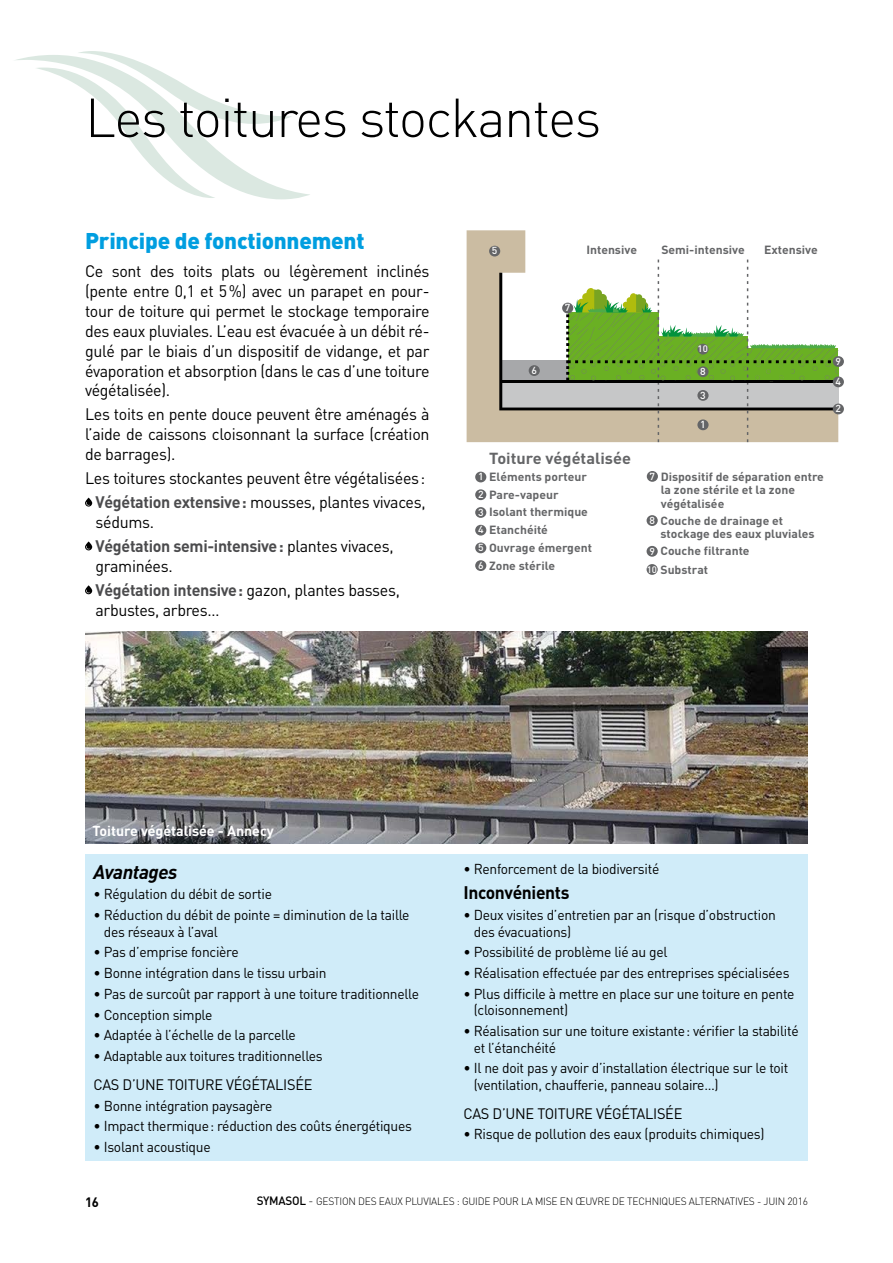
<style>
.page{position:relative;width:893px;height:1263px;background:#fff}
.page>*{position:absolute;margin:0;border:0;box-sizing:border-box;transform-origin:0 0}
.t1{font:300 54px "DIN";letter-spacing:-.03em;color:#000}
.t2{font:900 22.5px "DIN";letter-spacing:-.01em;color:#009ee0}
.t3{font:italic 700 19.5px "DIN";letter-spacing:-.02em;color:#000}
.t4{font:700 18px "DIN";letter-spacing:-.02em;color:#000}
.t5{font:16.5px/19.8px "DIN";letter-spacing:-.02em;color:#000;text-align:justify}
.t6{font:700 16.5px/24px "DIN";letter-spacing:-.02em;color:#4b4b4d}
.t7{font:700 15.75px "DIN";color:#646567}
.t8{font:15px "DIN";letter-spacing:.025em;color:#000}
.t9{font:14.25px/16.5px "DIN";letter-spacing:-.02em;color:#000}
.t10{font:700 14.25px "DIN";letter-spacing:-.005em;color:#fff}
.t11{font:700 13.5px "DIN";color:#000}
.t12{font:700 11.7px/13.6px "DIN";color:#646567}
.t13{font:300 10.5px "DIN";letter-spacing:-.02em;color:#000}
.t14{font:500 10.05px "DIN";color:#fff}
.t15{font:500 9.3px "DIN";color:#fff}
.s1{font-weight:700;color:#4b4b4d}
.s2{font-weight:400;color:#000}
.s3{font-weight:500;font-size:10.05px;color:#fff}
.s4{font-weight:500;font-size:12px}
.s5{font-size:12px}
</style>
<div class="page">
<svg style="left:16px;top:51px;width:294px;height:148px"></svg>
<svg style="left:85px;top:498px;width:7px;height:9px"></svg>
<svg style="left:85px;top:541px;width:7px;height:9px"></svg>
<svg style="left:85px;top:585px;width:7px;height:9px"></svg>
<div style="left:85px;top:854px;width:723px;height:307px;background:#d0ecf9"></div>
<svg style="left:467px;top:230px;width:282px;height:212px;fill:#cbbca2"></svg>
<svg style="left:499px;top:273px;width:67px;height:137px"></svg>
<hr style="left:501px;top:380px;width:337px;height:3px;background:#000">
<svg style="left:566px;top:260px;width:272px;height:182px"></svg>
<div style="left:475px;top:472px;width:11px;height:10px;background:#646567;border-radius:50%"></div>
<div style="left:697px;top:419px;width:12px;height:11px;background:#646567;border-radius:50%"></div>
<div style="left:475px;top:542px;width:11px;height:11px;background:#646567;border-radius:50%"></div>
<div style="left:489px;top:246px;width:11px;height:10px;background:#646567;border-radius:50%"></div>
<div style="left:475px;top:560px;width:11px;height:11px;background:#646567;border-radius:50%"></div>
<div style="left:529px;top:365px;width:11px;height:11px;background:#646567;border-radius:50%"></div>
<div style="left:647px;top:471px;width:11px;height:11px;background:#646567;border-radius:50%"></div>
<div style="left:562px;top:303px;width:11px;height:10px;background:#646567;border-radius:50%"></div>
<div style="left:647px;top:515px;width:11px;height:11px;background:#646567;border-radius:50%"></div>
<div style="left:697px;top:366px;width:12px;height:11px;background:#646567;border-radius:50%"></div>
<div style="left:647px;top:546px;width:11px;height:11px;background:#646567;border-radius:50%"></div>
<div style="left:833px;top:356px;width:11px;height:11px;background:#646567;border-radius:50%"></div>
<div style="left:647px;top:564px;width:11px;height:11px;background:#646567;border-radius:50%"></div>
<div style="left:697px;top:344px;width:12px;height:10px;background:#646567;border-radius:50%"></div>
<div style="left:475px;top:489px;width:11px;height:11px;background:#646567;border-radius:50%"></div>
<div style="left:833px;top:404px;width:11px;height:10px;background:#646567;border-radius:50%"></div>
<div style="left:475px;top:507px;width:11px;height:11px;background:#646567;border-radius:50%"></div>
<div style="left:697px;top:390px;width:12px;height:11px;background:#646567;border-radius:50%"></div>
<div style="left:475px;top:525px;width:11px;height:11px;background:#646567;border-radius:50%"></div>
<div style="left:833px;top:376px;width:11px;height:11px;background:#646567;border-radius:50%"></div>
<img style="left:755px;top:362px;width:36px;height:20px">
<img style="left:85px;top:631px;width:723px;height:213px">
<h1 class="t1" style="left:85px;top:84px;width:518px">LES TOITURES STOCKANTES</h1>
<h2 class="t2" style="left:85px;top:226px;width:281px">Principe de fonctionnement</h2>
<p class="t5" style="left:85px;top:261px;width:346px">Ce sont des toits plats ou légèrement inclinés (pente entre 0,1 et 5%) avec un parapet en pour&shy;tour de toiture qui permet le stockage temporaire des eaux pluviales. L’eau est évacuée à un débit ré&shy;gulé par le biais d’un dispositif de vidange, et par évaporation et absorption (dans le cas d’une toiture végétalisée).</p>
<p class="t5" style="left:85px;top:404px;width:346px">Les toits en pente douce peuvent être aménagés à l’aide de caissons cloisonnant la surface (création de barrages).</p>
<p class="t5" style="left:85px;top:466px;width:342px;line-height:24px;text-align:right">Les toitures stockantes peuvent être végétalisées:<br><span class="s1">Végétation extensive:</span> mousses, plantes vivaces,</p>
<p class="t6" style="left:96px;top:509px;width:300px"><span class="s2">sédums.<br></span>Végétation semi-intensive: <span class="s2">plantes vivaces,</span></p>
<p class="t5" style="left:96px;top:553px;width:306px;line-height:24px">graminées.<br><span class="s1">Végétation intensive:</span> gazon, plantes basses,</p>
<p class="t5" style="left:96px;top:599px;width:125px">arbustes, arbres…</p>
<p class="t14" style="left:492px;top:244px;width:7px">5</p>
<p class="t12" style="left:586px;top:242px;width:52px">Intensive</p>
<p class="t12" style="left:661px;top:242px;width:85px">Semi-intensive</p>
<p class="t12" style="left:764px;top:242px;width:55px">Extensive</p>
<p class="t14" style="left:531px;top:364px;width:7px">6</p>
<p class="t14" style="left:565px;top:301px;width:7px">7</p>
<p class="t7" style="left:489px;top:448px;width:143px">Toiture végétalisée</p>
<p class="t12" style="left:478px;top:469px;width:111px"><span class="s3">1</span> Eléments porteur</p>
<p class="t12" style="left:478px;top:487px;width:82px"><span class="s3">2</span> Pare-vapeur</p>
<p class="t12" style="left:478px;top:505px;width:111px"><span class="s3">3</span> Isolant thermique</p>
<p class="t12" style="left:478px;top:523px;width:71px"><span class="s3">4</span> Etanchéité</p>
<p class="t12" style="left:489px;top:540px;width:104px">Ouvrage émergent</p>
<p class="t14" style="left:478px;top:541px;width:7px">5</p>
<p class="t12" style="left:478px;top:558px;width:78px"><span class="s3">6</span> Zone stérile</p>
<p class="t15" style="left:698px;top:343px;width:12px">10</p>
<p class="t14" style="left:700px;top:365px;width:7px">8</p>
<p class="t14" style="left:700px;top:389px;width:7px">3</p>
<p class="t14" style="left:700px;top:418px;width:7px">1</p>
<p class="t14" style="left:836px;top:355px;width:7px">9</p>
<p class="t14" style="left:836px;top:375px;width:7px">4</p>
<p class="t14" style="left:836px;top:402px;width:7px">2</p>
<p class="t12" style="left:661px;top:469px;width:165px">Dispositif de séparation entre la zone stérile et la zone végétalisée</p>
<p class="t14" style="left:650px;top:470px;width:7px">7</p>
<p class="t12" style="left:660px;top:513px;width:156px">Couche de drainage et stockage des eaux pluviales</p>
<p class="t14" style="left:649px;top:514px;width:7px">8</p>
<p class="t12" style="left:649px;top:544px;width:102px"><span class="s3">9</span> Couche filtrante</p>
<p class="t12" style="left:660px;top:562px;width:49px">Substrat</p>
<p class="t15" style="left:647px;top:563px;width:12px">10</p>
<p class="t10" style="left:92px;top:821px;width:183px">Toiture végétalisée - Annecy</p>
<h3 class="t3" style="left:94px;top:859px;width:86px">Avantages</h3>
<p class="t9" style="left:94px;top:886px;width:180px">• Régulation du débit de sortie</p>
<p class="t9" style="left:104px;top:906px;width:307px;text-indent:-10px">• Réduction du débit de pointe = diminution de la taille des réseaux à l’aval</p>
<p class="t9" style="left:94px;top:944px;width:147px">• Pas d’emprise foncière</p>
<p class="t9" style="left:94px;top:964px;width:234px">• Bonne intégration dans le tissu urbain</p>
<p class="t9" style="left:94px;top:985px;width:327px">• Pas de surcoût par rapport à une toiture traditionnelle</p>
<p class="t9" style="left:94px;top:1006px;width:120px">• Conception simple</p>
<p class="t9" style="left:94px;top:1027px;width:204px">• Adaptée à l’échelle de la parcelle</p>
<p class="t9" style="left:94px;top:1047px;width:231px">• Adaptable aux toitures traditionnelles</p>
<p class="t8" style="left:94px;top:1075px;width:83px">Cas d’une toiture</p>
<p class="t8" style="left:226px;top:1075px;width:42px">végétalis</p>
<p class="t8" style="left:295px;top:1075px;width:16px">ée</p>
<p class="t9" style="left:94px;top:1097px;width:180px">• Bonne intégration paysagère</p>
<p class="t9" style="left:94px;top:1118px;width:320px">• Impact thermique: réduction des coûts énergétiques</p>
<p class="t9" style="left:94px;top:1138px;width:119px">• Isolant acoustique</p>
<p class="t9" style="left:463px;top:860px;width:197px">• Renforcement de la biodiversité</p>
<p class="t4" style="left:463px;top:881px;width:107px">Inconvénients</p>
<p class="t9" style="left:474px;top:906px;width:304px;text-indent:-10px">• Deux visites d’entretien par an (risque d’obstruction des évacuations)</p>
<p class="t9" style="left:463px;top:944px;width:206px">• Possibilité de problème lié au gel</p>
<p class="t9" style="left:463px;top:964px;width:328px">• Réalisation effectuée par des entreprises spécialisées</p>
<p class="t9" style="left:474px;top:985px;width:322px;text-indent:-10px">• Plus difficile à mettre en place sur une toiture en pente (cloisonnement)</p>
<p class="t9" style="left:474px;top:1022px;width:327px;text-indent:-10px">• Réalisation sur une toiture existante: vérifier la stabilité et l’étanchéité</p>
<p class="t9" style="left:474px;top:1060px;width:316px;text-indent:-10px">• Il ne doit pas y avoir d’installation électrique sur le toit (ventilation, chaufferie, panneau solaire…)</p>
<p class="t8" style="left:463px;top:1104px;width:83px">Cas d’une toiture</p>
<p class="t8" style="left:596px;top:1104px;width:42px">végétalis</p>
<p class="t8" style="left:665px;top:1104px;width:16px">ée</p>
<p class="t9" style="left:463px;top:1125px;width:303px">• Risque de pollution des eaux (produits chimiques)</p>
<p class="t11" style="left:85px;top:1193px;width:15px">16</p>
<p class="t13" style="left:257px;top:1195px;width:518px"><span class="s4">SYMASOL</span> <span class="s5">-</span> GESTION DES EAUX PLUVIALES : G UIDE POUR LA MISE EN ŒUVRE DE TECHNIQUES ALTERNATIVES - JUIN</p>
<p class="t13" style="left:788px;top:1195px;width:22px">2016</p>
</div>
